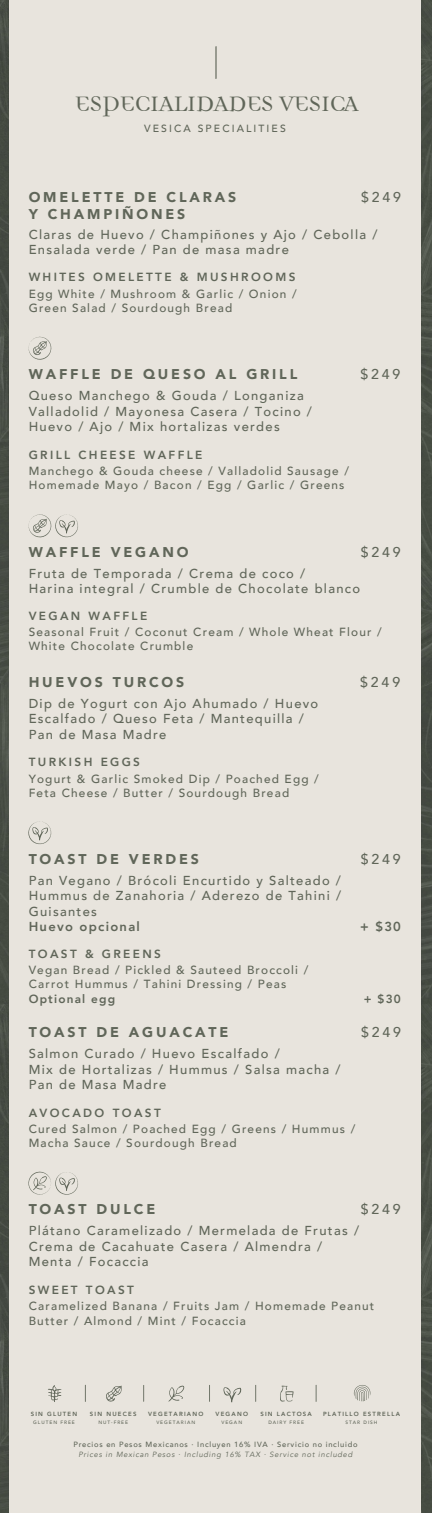
<style>
.page{position:relative;width:432px;height:1513px;background:#fff}
.page>*{position:absolute;margin:0;border:0;box-sizing:border-box;transform-origin:0 0}
.t1{font:34px "Democratica";letter-spacing:-.055em;color:#606659}
.t2{font:900 14.16px "Avenir";letter-spacing:.2em;color:#606659}
.t3{font:500 14.16px "Avenir";letter-spacing:.2em;color:#606659}
.t4{font:500 13px/15.6px "Avenir";letter-spacing:.1em;color:#606659}
.t5{font:800 13px "Avenir";letter-spacing:.1em;color:#606659}
.t6{font:500 11.8px/14.2px "Avenir";letter-spacing:.1em;color:#606659}
.t7{font:800 11.8px "Avenir";letter-spacing:.2em;color:#606659}
.t8{font:800 11.8px "Avenir";letter-spacing:.1em;color:#606659}
.t9{font:500 10.4px "Avenir";letter-spacing:.2em;color:#606659}
.t10{font:500 7.56px "Avenir";letter-spacing:.1em;color:#606659}
.t11{font:italic 7.56px "Avenir";letter-spacing:.1em;color:#606659}
.t12{font:800 6px "Avenir";letter-spacing:.2em;color:#606659}
.t13{font:500 4.8px "Avenir";letter-spacing:.2em;color:#606659}
</style>
<div class="page">
<img style="left:0;top:0;width:432px;height:1512px">
<div style="left:9px;top:0;width:411px;height:1512px;background:#e8e4dd"></div>
<svg style="left:168px;top:1385px;width:16px;height:16px"></svg>
<svg style="left:223px;top:1387px;width:19px;height:15px"></svg>
<svg style="left:48px;top:1385px;width:13px;height:17px"></svg>
<svg style="left:106px;top:1385px;width:16px;height:16px"></svg>
<svg style="left:85px;top:1384px;width:1px;height:17px"></svg>
<svg style="left:143px;top:1385px;width:1px;height:16px"></svg>
<svg style="left:255px;top:1385px;width:1px;height:16px"></svg>
<svg style="left:209px;top:1385px;width:1px;height:16px"></svg>
<svg style="left:280px;top:1385px;width:14px;height:16px"></svg>
<svg style="left:316px;top:1385px;width:1px;height:16px"></svg>
<svg style="left:354px;top:1385px;width:17px;height:16px"></svg>
<svg style="left:215px;top:46px;width:2px;height:33px"></svg>
<svg style="left:28px;top:336px;width:24px;height:24px"></svg>
<svg style="left:28px;top:514px;width:50px;height:24px"></svg>
<svg style="left:28px;top:821px;width:24px;height:24px"></svg>
<svg style="left:28px;top:1171px;width:50px;height:24px"></svg>
<h1 class="t1" style="left:74px;top:86px;width:287px">ESPECIALIDADES VESICA</h1>
<p class="t9" style="left:144px;top:119px;width:143px">VESICA SPECIALITIES</p>
<p class="t2" style="left:29px;top:184px;width:209px">OMELETTE DE CLARAS</p>
<p class="t3" style="left:361px;top:184px;width:41px">$249</p>
<p class="t2" style="left:29px;top:201px;width:158px">Y CHAMPIÑONES</p>
<p class="t4" style="left:29px;top:226px;width:350px">Claras de Huevo / Champiñones y Ajo / Cebolla /<br>Ensalada verde / Pan de masa madre</p>
<p class="t7" style="left:29px;top:268px;width:268px">WHITES OMELETTE &amp; MUSHROOMS</p>
<p class="t6" style="left:29px;top:286px;width:269px">Egg White / Mushroom &amp; Garlic / Onion /<br>Green Salad / Sourdough Bread</p>
<p class="t2" style="left:29px;top:362px;width:270px">WAFFLE DE QUESO AL GRILL</p>
<p class="t3" style="left:361px;top:362px;width:41px">$249</p>
<p class="t4" style="left:29px;top:387px;width:285px">Queso Manchego &amp; Gouda / Longaniza<br>Valladolid / Mayonesa Casera / Tocino /<br>Huevo / Ajo / Mix hortalizas verdes</p>
<p class="t7" style="left:29px;top:445px;width:175px">GRILL CHEESE WAFFLE</p>
<p class="t6" style="left:29px;top:463px;width:322px">Manchego &amp; Gouda cheese / Valladolid Sausage /<br>Homemade Mayo / Bacon / Egg / Garlic / Greens</p>
<p class="t2" style="left:29px;top:540px;width:161px">WAFFLE VEGANO</p>
<p class="t3" style="left:361px;top:539px;width:41px">$249</p>
<p class="t4" style="left:29px;top:564px;width:333px">Fruta de Temporada / Crema de coco /<br>Harina integral / Crumble de Chocolate blanco</p>
<p class="t7" style="left:29px;top:606px;width:120px">VEGAN WAFFLE</p>
<p class="t6" style="left:29px;top:624px;width:355px">Seasonal Fruit / Coconut Cream / Whole Wheat Flour /<br>White Chocolate Crumble</p>
<p class="t2" style="left:29px;top:670px;width:157px">HUEVOS TURCOS</p>
<p class="t3" style="left:360px;top:669px;width:41px">$249</p>
<p class="t4" style="left:29px;top:694px;width:291px">Dip de Yogurt con Ajo Ahumado / Huevo<br>Escalfado / Queso Feta / Mantequilla /<br>Pan de Masa Madre</p>
<p class="t7" style="left:29px;top:753px;width:113px">TURKISH EGGS</p>
<p class="t6" style="left:29px;top:770px;width:292px">Yogurt &amp; Garlic Smoked Dip / Poached Egg /<br>Feta Cheese / Butter / Sourdough Bread</p>
<p class="t2" style="left:29px;top:846px;width:172px">TOAST DE VERDES</p>
<p class="t3" style="left:361px;top:846px;width:41px">$249</p>
<p class="t4" style="left:29px;top:871px;width:314px;text-align:justify">Pan Vegano / Brócoli Encurtido y Salteado / Hummus de Zanahoria / Aderezo de Tahini / Guisantes</p>
<p class="t5" style="left:29px;top:916px;width:113px">Huevo opcional</p>
<p class="t5" style="left:360px;top:916px;width:42px">+ $30</p>
<p class="t7" style="left:29px;top:944px;width:134px">TOAST &amp; GREENS</p>
<p class="t6" style="left:29px;top:962px;width:281px">Vegan Bread / Pickled &amp; Sauteed Broccoli /<br>Carrot Hummus / Tahini Dressing / Peas</p>
<p class="t8" style="left:29px;top:989px;width:88px">Optional egg</p>
<p class="t7" style="left:364px;top:989px;width:39px">+ $30</p>
<p class="t2" style="left:29px;top:1020px;width:201px">TOAST DE AGUACATE</p>
<p class="t3" style="left:361px;top:1020px;width:41px">$249</p>
<p class="t4" style="left:29px;top:1045px;width:313px">Salmon Curado / Huevo Escalfado /<br>Mix de Hortalizas / Hummus / Salsa macha /<br>Pan de Masa Madre</p>
<p class="t7" style="left:29px;top:1103px;width:134px">AVOCADO TOAST</p>
<p class="t6" style="left:29px;top:1121px;width:328px">Cured Salmon / Poached Egg / Greens / Hummus /<br>Macha Sauce / Sourdough Bread</p>
<p class="t2" style="left:29px;top:1197px;width:128px">TOAST DULCE</p>
<p class="t3" style="left:361px;top:1197px;width:41px">$249</p>
<p class="t4" style="left:29px;top:1222px;width:332px">Plátano Caramelizado / Mermelada de Frutas /<br>Crema de Cacahuate Casera / Almendra /<br>Menta / Focaccia</p>
<p class="t7" style="left:29px;top:1280px;width:107px">SWEET TOAST</p>
<p class="t6" style="left:29px;top:1298px;width:347px">Caramelized Banana / Fruits Jam / Homemade Peanut<br>Butter / Almond / Mint / Focaccia</p>
<p class="t12" style="left:31px;top:1409px;width:48px">SIN GLUTEN</p>
<p class="t12" style="left:90px;top:1409px;width:48px">SIN NUECES</p>
<p class="t12" style="left:148px;top:1409px;width:57px">VEGETARIANO</p>
<p class="t12" style="left:216px;top:1409px;width:34px">VEGANO</p>
<p class="t12" style="left:260px;top:1409px;width:53px">SIN LACTOSA</p>
<p class="t12" style="left:323px;top:1409px;width:78px">PLATILLO ESTRELLA</p>
<p class="t13" style="left:33px;top:1417px;width:43px">GLUTEN FREE</p>
<p class="t13" style="left:98px;top:1417px;width:31px">NUT-FREE</p>
<p class="t13" style="left:156px;top:1417px;width:40px">VEGETARIAN</p>
<p class="t13" style="left:221px;top:1417px;width:22px">VEGAN</p>
<p class="t13" style="left:268px;top:1417px;width:37px">DAIRY FREE</p>
<p class="t13" style="left:346px;top:1417px;width:33px">STAR DISH</p>
<p class="t10" style="left:73px;top:1437px;width:286px">Precios en Pesos Mexicanos · Incluyen 16% IVA · Servicio no incluido</p>
<p class="t11" style="left:79px;top:1449px;width:275px">Prices in Mexican Pesos · Including 16% TAX · Service not included</p>
</div>
